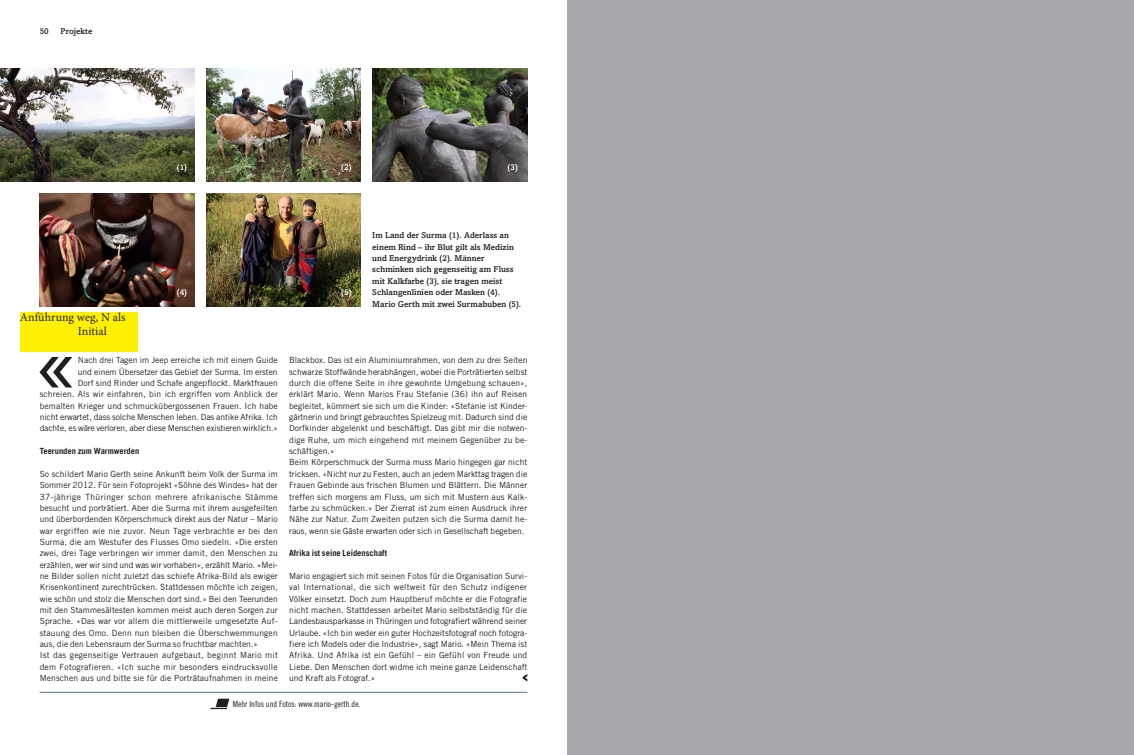
<style>
.page{position:relative;width:1134px;height:755px;background:#fff}
.page>*{position:absolute;margin:0;border:0;box-sizing:border-box;transform-origin:0 0}
._4S_Fließtext{font:96.5px "Trade Gothic LT Std";color:#231f20}
.t1{font:12px/14.4px "Minion Pro";color:#231f20}
._4S_Endzeichen{font:500 10.5px "Amasis MT Std";color:#231f20;scale:.65 1}
._4S_Fließtext-2{font:8.5px/11.3px "Trade Gothic LT Std";color:#231f20;text-align:justify}
._4S_BU{font:500 8.5px/11.3px "Amasis MT Std";color:#231f20}
._4S_Fließtext-3{font:700 8.5px "Trade Gothic LT Std";color:#231f20}
._4S_Info_Fließtext{font:8.5px "Trade Gothic LT Std Cn 18";color:#231f20}
._4S_BU-2{font:500 8.5px "Amasis MT Std";color:#fff}
</style>
<div class="page">
<div style="left:567px;top:0;width:567px;height:754px;background:#a8a9ad"></div>
<svg style="left:523px;top:674px;width:4px;height:6px"></svg>
<hr style="left:40px;top:691px;width:487px;height:1px;background:#557482">
<img style="left:0;top:68px;width:195px;height:113px">
<img style="left:40px;top:193px;width:155px;height:113px">
<img style="left:206px;top:68px;width:155px;height:113px">
<img style="left:206px;top:193px;width:155px;height:113px">
<img style="left:372px;top:68px;width:155px;height:113px">
<svg style="left:211px;top:698px;width:18px;height:10px"></svg>
<div style="left:20px;top:312px;width:117px;height:39px;background:#fff101"></div>
<p class="_4S_BU" style="left:40px;top:26px;width:11px">50</p>
<p class="_4S_BU" style="left:60px;top:26px;width:34px">Projekte</p>
<p class="_4S_BU-2" style="left:177px;top:162px;width:12px">(1)</p>
<p class="_4S_BU-2" style="left:341px;top:162px;width:12px">(2)</p>
<p class="_4S_BU-2" style="left:508px;top:162px;width:12px">(3)</p>
<p class="t1" style="left:78px;top:310px;width:49px;text-indent:-58px">Anführung weg, N als<br>Initial</p>
<p class="_4S_BU-2" style="left:177px;top:287px;width:12px">(4)</p>
<p class="_4S_Fließtext" style="left:32px;top:304px;width:50px">«</p>
<p class="_4S_Fließtext-2" style="left:40px;top:354px;width:240px;text-align:right">Nach drei Tagen im Jeep erreiche ich mit einem Guide<br>und einem Übersetzer das Gebiet der Surma. Im ersten<br>Dorf sind Rinder und Schafe angepflockt. Marktfrauen<br>schreien. Als wir einfahren, bin ich ergriffen vom Anblick der bemalten Krieger und schmuckübergossenen Frauen. Ich habe nicht erwartet, dass solche Menschen leben. Das antike Afrika. Ich dachte, es wäre verloren, aber diese Menschen existieren wirklich.»</p>
<p class="_4S_Fließtext-3" style="left:40px;top:445px;width:101px">Teerunden zum Warmwerden</p>
<p class="_4S_Fließtext-2" style="left:40px;top:467px;width:240px">So schildert Mario Gerth seine Ankunft beim Volk der Surma im Sommer 2012. Für sein Fotoprojekt «Söhne des Windes» hat der 37-jährige Thüringer schon mehrere afrikanische Stämme besucht und porträtiert. Aber die Surma mit ihrem ausgefeilten und überbordenden Körperschmuck direkt aus der Natur – Mario war ergriffen wie nie zuvor. Neun Tage verbrachte er bei den Surma, die am Westufer des Flusses Omo siedeln. «Die ersten zwei, drei Tage verbringen wir immer damit, den Menschen zu erzählen, wer wir sind und was wir vorhaben», erzählt Mario. «Mei&shy;ne Bilder sollen nicht zuletzt das schiefe Afrika-Bild als ewiger Krisenkontinent zurechtrücken. Stattdessen möchte ich zeigen, wie schön und stolz die Menschen dort sind.» Bei den Teerunden mit den Stammesältesten kommen meist auch deren Sorgen zur Sprache. «Das war vor allem die mittlerweile umgesetzte Auf&shy;stauung des Omo. Denn nun bleiben die Überschwemmungen aus, die den Lebensraum der Surma so fruchtbar machten.»</p>
<p class="_4S_Fließtext-2" style="left:40px;top:649px;width:240px">Ist das gegenseitige Vertrauen aufgebaut, beginnt Mario mit dem Fotografieren. «Ich suche mir besonders eindrucksvolle Menschen aus und bitte sie für die Porträtaufnahmen in meine</p>
<p class="_4S_BU-2" style="left:341px;top:287px;width:12px">(5)</p>
<p class="_4S_BU" style="left:372px;top:229px;width:151px">Im Land der Surma (1). Aderlass an einem Rind – ihr Blut gilt als Medizin und Energydrink (2). Männer schminken sich gegenseitig am Fluss mit Kalkfarbe (3), sie tragen meist Schlangenlinien oder Masken (4).<br>Mario Gerth mit zwei Surmabuben (5).</p>
<p class="_4S_Fließtext-2" style="left:289px;top:354px;width:240px">Blackbox. Das ist ein Aluminiumrahmen, von dem zu drei Seiten schwarze Stoffwände herabhängen, wobei die Porträtierten selbst durch die offene Seite in ihre gewohnte Umgebung schauen», erklärt Mario. Wenn Marios Frau Stefanie (36) ihn auf Reisen begleitet, kümmert sie sich um die Kinder: «Stefanie ist Kinder&shy;gärtnerin und bringt gebrauchtes Spielzeug mit. Dadurch sind die Dorfkinder abgelenkt und beschäftigt. Das gibt mir die notwen&shy;dige Ruhe, um mich eingehend mit meinem Gegenüber zu be&shy;schäftigen.»</p>
<p class="_4S_Fließtext-2" style="left:289px;top:456px;width:240px">Beim Körperschmuck der Surma muss Mario hingegen gar nicht tricksen. «Nicht nur zu Festen, auch an jedem Markttag tragen die Frauen Gebinde aus frischen Blumen und Blättern. Die Männer treffen sich morgens am Fluss, um sich mit Mustern aus Kalk&shy;farbe zu schmücken.» Der Zierrat ist zum einen Ausdruck ihrer Nähe zur Natur. Zum Zweiten putzen sich die Surma damit he&shy;raus, wenn sie Gäste erwarten oder sich in Gesellschaft begeben.</p>
<p class="_4S_Fließtext-3" style="left:289px;top:547px;width:99px">Afrika ist seine Leidenschaft</p>
<p class="_4S_Fließtext-2" style="left:289px;top:569px;width:240px">Mario engagiert sich mit seinen Fotos für die Organisation Survi&shy;val International, die sich weltweit für den Schutz indigener Völker einsetzt. Doch zum Hauptberuf möchte er die Fotografie nicht machen. Stattdessen arbeitet Mario selbstständig für die Landesbausparkasse in Thüringen und fotografiert während seiner Urlaube. «Ich bin weder ein guter Hochzeitsfotograf noch fotogra&shy;fiere ich Models oder die Industrie», sagt Mario. «Mein Thema ist Afrika. Und Afrika ist ein Gefühl – ein Gefühl von Freude und Liebe. Den Menschen dort widme ich meine ganze Leidenschaft und Kraft als Fotograf.»</p>
<p class="_4S_Endzeichen" style="left:523px;top:670px;width:9px">&lt;</p>
<p class="_4S_Info_Fließtext" style="left:233px;top:698px;width:129px">Mehr Infos und Fotos: www.mario-gerth.de.</p>
</div>
